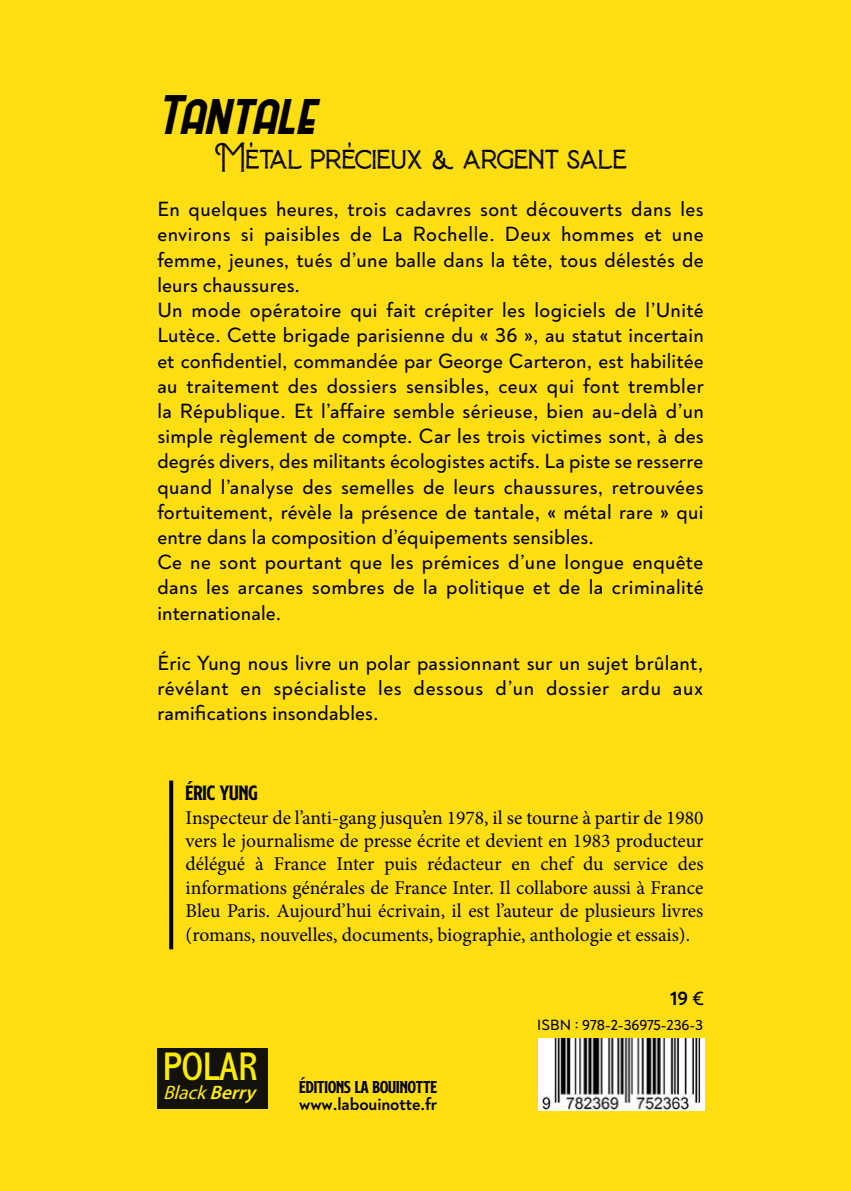
<style>
.page{position:relative;width:851px;height:1191px;background:#fff}
.page>*{position:absolute;margin:0;border:0;box-sizing:border-box;transform-origin:0 0}
.t1{font:italic 49.8px "Westmeath";color:#000}
.t2{font:48px "Baroneys Textured";color:#000}
.t3{font:40px "Abadi MT Condensed";color:#ffed00}
.t4{font:24px "SS Nickson One";color:#000}
.t5{font:500 21px/25.2px "Noah Grotesque";letter-spacing:.015em;color:#000}
.t6{font:20px "SS Nickson One";color:#000}
.t7{font:700 20px "Noah Grotesque";color:#000}
.t8{font:19.6px/23.4px "Minion Pro";color:#000;text-align:justify}
.t9{font:italic 19.4px "Myriad Pro";color:#ffed00}
.t10{font:700 18px "Noah Grotesque";letter-spacing:-.005em;color:#000}
.t11{font:500 15.2px "Noah Grotesque";color:#000}
.s1{font-weight:500}
.s2{font-weight:600}
</style>
<div class="page">
<div style="left:0;top:0;width:850px;height:1191px;background:#ffde14"></div>
<svg style="left:169px;top:780px;width:4px;height:169px"></svg>
<div style="left:157px;top:1048px;width:111px;height:61px;background:#12110c"></div>
<img style="left:538px;top:1038px;width:166px;height:73px">
<h1 class="t1" style="left:157px;top:86px;width:160px">Tantale</h1>
<h2 class="t2" style="left:215px;top:132px;width:412px">Métal précieux &amp; argent sale</h2>
<p class="t5" style="left:157px;top:197px;width:548px">En quelques heures, trois cadavres sont découverts dans les environs si paisibles de La Rochelle. Deux hommes et une femme, jeunes, tués d’une balle dans la tête, tous délestés de leurs chaussures.<br>Un mode opératoire qui fait crépiter les logiciels de l’Unité Lutèce. Cette brigade parisienne du « 36 », au statut incertain et confidentiel, commandée par George Carteron, est habilitée au traitement des dossiers sensibles, ceux qui font trembler la République. Et l’affaire semble sérieuse, bien au-delà d’un simple règlement de compte. Car les trois victimes sont, à des degrés divers, des militants écologistes actifs. La piste se resserre quand l’analyse des semelles de leurs chaussures, retrouvées fortuitement, révèle la présence de tantale, « métal rare » qui entre dans la composition d’équipements sensibles.<br>Ce ne sont pourtant que les prémices d’une longue enquête dans les arcanes sombres de la politique et de la criminalité internationale.</p>
<p class="t5" style="left:157px;top:650px;width:547px;text-align:justify">Éric Yung nous livre un polar passionnant sur un sujet brûlant, révélant en spécialiste les dessous d’un dossier ardu aux ramifications insondables.</p>
<h2 class="t2" style="left:248px;top:125px;width:8px">‘</h2>
<h2 class="t2" style="left:346px;top:125px;width:8px">‘</h2>
<p class="t4" style="left:186px;top:775px;width:73px">ÉRIC YUNG</p>
<p class="t8" style="left:186px;top:805px;width:519px">Inspecteur de l’anti-gang jusqu’en 1978, il se tourne à partir de 1980 vers le journalisme de presse écrite et devient en 1983 producteur délégué à France Inter puis rédacteur en chef du service des informations générales de France Inter. Il collabore aussi à France Bleu Paris. Aujourd’hui écrivain, il est l’auteur de plusieurs livres (romans, nouvelles, documents, biographie, anthologie et essais).</p>
<p class="t7" style="left:670px;top:986px;width:36px">19 <span class="s1">€</span></p>
<h3 class="t3" style="left:163px;top:1045px;width:96px">POLAR</h3>
<p class="t9" style="left:163px;top:1081px;width:100px">Black<span class="s2">Berry</span></p>
<p class="t6" style="left:299px;top:1072px;width:139px">ÉDITIONS LA BOUINOTTE</p>
<p class="t10" style="left:299px;top:1092px;width:139px">www.labouinotte.fr</p>
<p class="t11" style="left:537px;top:1015px;width:167px">ISBN : 978-2-36975-236-3</p>
</div>
